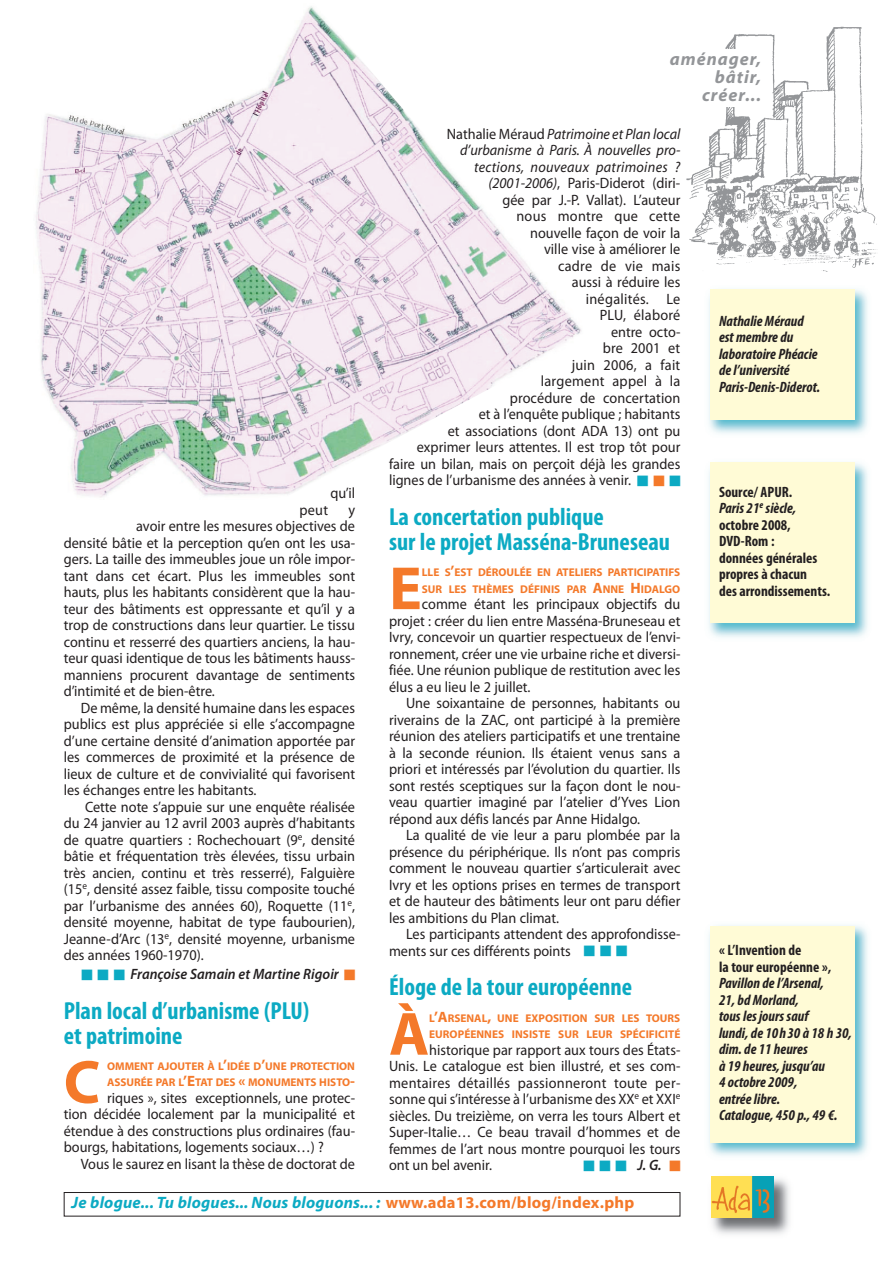
<style>
.page{position:relative;width:893px;height:1263px;background:#fff}
.page>*{position:absolute;margin:0;border:0;box-sizing:border-box;transform-origin:0 0}
.t1{font:700 61.5px "Myriad";color:#f4792a}
.t2{font:700 condensed 24.75px/24.8px "Myriad Pro";color:#0caac3}
.t3{font:italic 700 18px/18px "Myriad";letter-spacing:.055em;color:#939598;text-align:right}
.t4{font:italic 700 16.5px "Myriad";letter-spacing:.01em;color:#0caac3}
.t5{font:15px/16.5px "Myriad Pro";color:#231f20;text-align:justify;scale:.95 1}
.t6{font:italic 700 condensed 15px/16.5px "Myriad Pro";color:#231f20}
.t7{font:700 condensed 15px/16.5px "Myriad Pro";color:#231f20}
.t8{font:italic 15px/16.5px "Myriad";color:#231f20;text-align:right;scale:.95 1}
.t9{font:15px "Myriad Pro";letter-spacing:.02em;color:#231f20;scale:.95 1}
.t10{font:italic 600 15px "Myriad Pro";color:#231f20;scale:.95 1}
.t11{font:700 11.25px/16.5px "Myriad";color:#f4792a}
.s1{font-size:15px}
.s2{font-family:"Myriad Pro";font-style:normal}
.s3{font-family:"Myriad";font-style:italic}
.s4{font-style:italic}
.s5{font-style:normal;color:#f4792a}
</style>
<div class="page">
<img style="left:711px;top:1178px;width:79px;height:57px">
<img style="left:711px;top:1176px;width:63px;height:41px">
<img style="left:686px;top:26px;width:191px;height:246px">
<div style="left:64px;top:1192px;width:616px;height:24px;border:1px solid #231f20"></div>
<div style="left:638px;top:49px;width:123px;height:58px;background:#fff"></div>
<img style="left:709px;top:462px;width:159px;height:176px">
<div style="left:710px;top:463px;width:145px;height:160px;background:#fffbd6"></div>
<img style="left:709px;top:289px;width:159px;height:145px">
<div style="left:710px;top:290px;width:145px;height:130px;background:#fffbd6"></div>
<img style="left:709px;top:925px;width:159px;height:231px">
<div style="left:710px;top:926px;width:145px;height:216px;background:#fffbd6"></div>
<img style="left:36px;top:6px;width:546px;height:491px">
<p class="t5" style="left:330px;top:486px;width:27px">qu’il</p>
<p class="t5" style="left:299px;top:503px;width:32px">peut</p>
<p class="t5" style="left:348px;top:503px;width:9px">y</p>
<p class="t5" style="left:136px;top:519px;width:232px">avoir entre les mesures objectives de</p>
<p class="t5" style="left:64px;top:536px;width:308px">densité bâtie et la perception qu’en ont les usa-</p>
<p class="t5" style="left:64px;top:552px;width:308px">gers. La taille des immeubles joue un rôle impor-</p>
<p class="t5" style="left:64px;top:569px;width:308px">tant dans cet écart. Plus les immeubles sont</p>
<p class="t5" style="left:64px;top:585px;width:308px">hauts, plus les habitants considèrent que la hau-</p>
<p class="t5" style="left:64px;top:602px;width:308px">teur des bâtiments est oppressante et qu’il y a</p>
<p class="t5" style="left:64px;top:618px;width:308px">trop de constructions dans leur quartier. Le tissu</p>
<p class="t5" style="left:64px;top:635px;width:308px">continu et resserré des quartiers anciens, la hau-</p>
<p class="t5" style="left:64px;top:651px;width:308px">teur quasi identique de tous les bâtiments hauss-</p>
<p class="t5" style="left:64px;top:668px;width:308px">manniens procurent davantage de sentiments</p>
<p class="t5" style="left:64px;top:684px;width:161px">d’intimité et de bien-être.</p>
<p class="t5" style="left:81px;top:701px;width:290px">De même, la densité humaine dans les espaces</p>
<p class="t5" style="left:64px;top:717px;width:308px">publics est plus appréciée si elle s’accompagne</p>
<p class="t5" style="left:64px;top:734px;width:308px">d’une certaine densité d’animation apportée par</p>
<p class="t5" style="left:64px;top:750px;width:308px">les commerces de proximité et la présence de</p>
<p class="t5" style="left:64px;top:767px;width:308px">lieux de culture et de convivialité qui favorisent</p>
<p class="t5" style="left:64px;top:783px;width:204px">les échanges entre les habitants.</p>
<p class="t5" style="left:85px;top:800px;width:286px">Cette note s’appuie sur une enquête réalisée</p>
<p class="t5" style="left:64px;top:816px;width:308px">du 24 janvier au 12 avril 2003 auprès d’habitants</p>
<p class="t5" style="left:64px;top:833px;width:308px">de quatre quartiers : Rochechouart (9<sup>e</sup>, densité</p>
<p class="t5" style="left:64px;top:849px;width:308px">bâtie et fréquentation très élevées, tissu urbain</p>
<p class="t5" style="left:64px;top:866px;width:308px">très ancien, continu et très resserré), Falguière</p>
<p class="t5" style="left:64px;top:882px;width:308px">(15<sup>e</sup>, densité assez faible, tissu composite touché</p>
<p class="t5" style="left:64px;top:899px;width:308px">par l’urbanisme des années 60), Roquette (11<sup>e</sup>,</p>
<p class="t5" style="left:64px;top:915px;width:308px">densité moyenne, habitat de type faubourien),</p>
<p class="t5" style="left:64px;top:932px;width:308px">Jeanne-d’Arc (13<sup>e</sup>, densité moyenne, urbanisme</p>
<p class="t5" style="left:64px;top:948px;width:149px">des années 1960-1970).</p>
<p class="t10" style="left:131px;top:968px;width:221px">Françoise Samain et Martine Rigoir</p>
<h2 class="t2" style="left:64px;top:1000px;width:247px">Plan local d’urbanisme (PLU) et patrimoine</h2>
<h1 class="t1" style="left:64px;top:1059px;width:38px">C</h1>
<p class="t11" style="left:107px;top:1059px;width:249px">OMMENT AJOUTER À L<span class="s1">’</span>IDÉE D<span class="s1">’</span>UNE PROTECTION<br>ASSURÉE PAR L<span class="s1">’E</span>TAT DES <span class="s1">«</span> MONUMENTS HISTO<span class="s1">-</span></p>
<p class="t5" style="left:64px;top:1091px;width:308px;text-indent:43px">riques », sites exceptionnels, une protec&shy;tion décidée localement par la municipalité et étendue à des constructions plus ordinaires (fau&shy;bourgs, habitations, logements sociaux…) ?</p>
<p class="t5" style="left:81px;top:1157px;width:290px">Vous le saurez en lisant la thèse de doctorat de</p>
<p class="t3" style="left:670px;top:51px;width:93px">aménager, bâtir, créer...</p>
<p class="t8" style="left:447px;top:127px;width:247px"><span class="s2">Nathalie Méraud</span> Patrimoine et Plan local d’urbanisme à Paris. À nouvelles pro&shy;tections, nouveaux patrimoines ?</p>
<p class="t5" style="left:489px;top:176px;width:203px"><span class="s3">(2001-2006)</span>, Paris-Diderot (diri-</p>
<p class="t5" style="left:502px;top:193px;width:189px">gée par J.-P. Vallat). L’auteur</p>
<p class="t9" style="left:516px;top:211px;width:174px">nous montre que cette</p>
<p class="t5" style="left:530px;top:226px;width:160px">nouvelle façon de voir la</p>
<p class="t5" style="left:544px;top:242px;width:145px">ville vise à améliorer le</p>
<p class="t9" style="left:558px;top:260px;width:130px">cadre de vie mais</p>
<p class="t5" style="left:572px;top:275px;width:116px">aussi à réduire les</p>
<p class="t9" style="left:586px;top:293px;width:101px">inégalités. Le</p>
<p class="t9" style="left:600px;top:310px;width:86px">PLU, élaboré</p>
<p class="t5" style="left:611px;top:325px;width:74px">entre octo-</p>
<p class="t5" style="left:603px;top:341px;width:83px">bre 2001 et</p>
<p class="t9" style="left:572px;top:359px;width:116px">juin 2006, a fait</p>
<p class="t9" style="left:541px;top:376px;width:148px">largement appel à la</p>
<p class="t5" style="left:510px;top:391px;width:181px">procédure de concertation</p>
<p class="t5" style="left:479px;top:407px;width:214px">et à l’enquête publique ; habitants</p>
<p class="t5" style="left:448px;top:424px;width:246px">et associations (dont ADA 13) ont pu</p>
<p class="t5" style="left:417px;top:440px;width:279px">exprimer leurs attentes. Il est trop tôt pour</p>
<p class="t5" style="left:389px;top:457px;width:308px">faire un bilan, mais on perçoit déjà les grandes</p>
<p class="t5" style="left:389px;top:473px;width:256px">lignes de l’urbanisme des années à venir.</p>
<h2 class="t2" style="left:389px;top:507px;width:282px">La concertation publique<br>sur le projet Masséna-Bruneseau</h2>
<h1 class="t1" style="left:389px;top:565px;width:34px">E</h1>
<p class="t11" style="left:422px;top:565px;width:260px">LLE S<span class="s1">’</span>EST DÉROULÉE EN ATELIERS PARTICIPATIFS<br>SUR LES THÈMES DÉFINIS PAR <span class="s1">A</span>NNE <span class="s1">H</span>IDALGO</p>
<p class="t5" style="left:389px;top:597px;width:308px;text-indent:33px">comme étant les principaux objectifs du projet : créer du lien entre Masséna-Bruneseau et Ivry, concevoir un quartier respectueux de l’envi&shy;ronnement, créer une vie urbaine riche et diversi&shy;fiée. Une réunion publique de restitution avec les élus a eu lieu le 2 juillet.</p>
<p class="t5" style="left:389px;top:696px;width:308px;text-indent:17px">Une soixantaine de personnes, habitants ou riverains de la ZAC, ont participé à la première réunion des ateliers participatifs et une trentaine à la seconde réunion. Ils étaient venus sans a priori et intéressés par l’évolution du quartier. Ils sont restés sceptiques sur la façon dont le nou&shy;veau quartier imaginé par l’atelier d’Yves Lion répond aux défis lancés par Anne Hidalgo.</p>
<p class="t5" style="left:389px;top:828px;width:308px;text-indent:17px">La qualité de vie leur a paru plombée par la présence du périphérique. Ils n’ont pas compris comment le nouveau quartier s’articulerait avec Ivry et les options prises en termes de transport et de hauteur des bâtiments leur ont paru défier les ambitions du Plan climat.</p>
<p class="t5" style="left:389px;top:927px;width:308px;text-indent:17px">Les participants attendent des approfondisse&shy;ments sur ces différents points</p>
<h2 class="t2" style="left:389px;top:977px;width:245px">Éloge de la tour européenne</h2>
<h1 class="t1" style="left:389px;top:1011px;width:42px">À</h1>
<p class="t11" style="left:429px;top:1011px;width:253px">L<span class="s1">’A</span>RSENAL<span class="s1">,</span> UNE EXPOSITION SUR LES TOURS<br>EUROPÉENNES INSISTE SUR LEUR SPÉCIFICITÉ</p>
<p class="t5" style="left:389px;top:1042px;width:308px;text-indent:40px">historique par rapport aux tours des États-Unis. Le catalogue est bien illustré, et ses com&shy;mentaires détaillés passionneront toute per&shy;sonne qui s’intéresse à l’urbanisme des XX<sup>e</sup> et XXI<sup>e </sup>siècles. Du treizième, on verra les tours Albert et Super-Italie… Ce beau travail d’hommes et de femmes de l’art nous montre pourquoi les tours ont un bel avenir.</p>
<p class="t10" style="left:637px;top:1159px;width:27px">J. G.</p>
<p class="t6" style="left:719px;top:314px;width:103px">Nathalie Méraud estmembre du laboratoire Phéacie de l’université<br>Paris-Denis-Diderot.</p>
<p class="t7" style="left:719px;top:485px;width:113px">Source/ APUR.<br><span class="s4">Paris 21</span><sup>e</sup> <span class="s4">siècle, </span>octobre 2008,<br>DVD-Rom :<br>données générales propres à chacun<br>des arrondissements.</p>
<p class="t7" style="left:719px;top:943px;width:114px">« L’Invention de<br>la tour européenne »,</p>
<p class="t6" style="left:719px;top:976px;width:134px">Pavillon de l’Arsenal,<br>21, bd Morland, touslesjourssauf<br>lundi, de 10h30 à 18 h 30, dim. de 11 heures<br>à 19 heures, jusqu’au<br>4 octobre 2009,<br>entrée libre.<br>Catalogue, 450 p., 49 €.</p>
<p class="t4" style="left:72px;top:1197px;width:564px">Je blogue... Tu blogues... Nous bloguons... : <span class="s5">www.ada13.com/blog/index.php</span></p>
</div>
